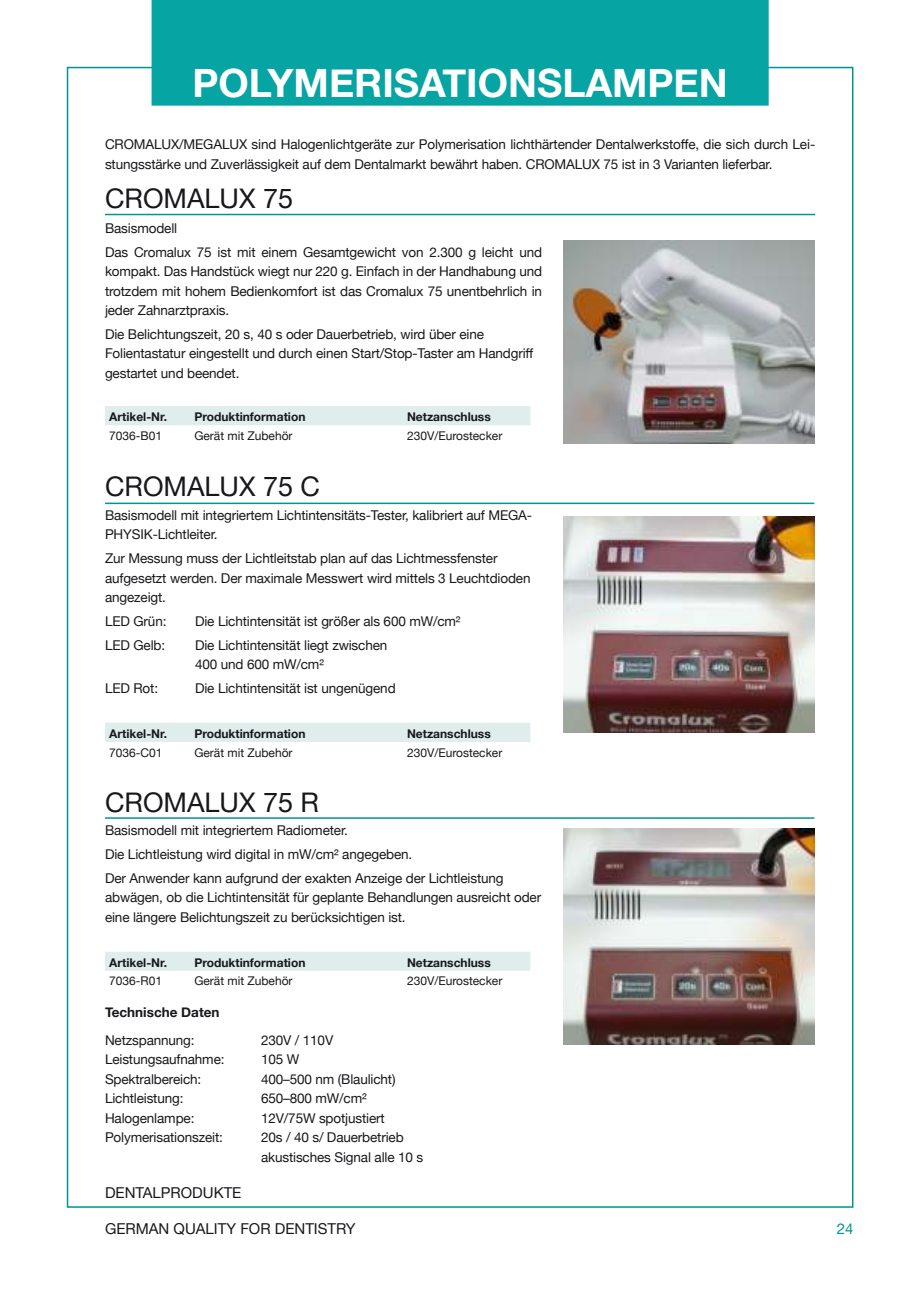
<style>
.page{position:relative;width:906px;height:1289px;background:#fff}
.page>*{position:absolute;margin:0;border:0;box-sizing:border-box;transform-origin:0 0}
.t1{font:700 39px "Helvetica Neue";color:#fff}
.t2{font:27px "Helvetica Neue";color:#19171b}
.t3{font:15px "Helvetica Neue";color:#19171b}
.t4{font:15px "Helvetica Neue";color:#009492}
.t5{font:13.5px/19.5px "Helvetica Neue";letter-spacing:-.01em;color:#19171b}
.t6{font:700 13.5px "Helvetica Neue";color:#19171b}
.t7{font:700 12px "Helvetica Neue";color:#19171b}
.t8{font:12px "Helvetica Neue";color:#19171b}
</style>
<div class="page">
<div style="left:105px;top:406px;width:425px;height:19px;background:#dfedec"></div>
<div style="left:105px;top:723px;width:425px;height:19px;background:#dfedec"></div>
<div style="left:105px;top:951px;width:425px;height:19px;background:#dfedec"></div>
<hr style="left:105px;top:214px;width:710px;height:1px;background:#009492">
<hr style="left:105px;top:502px;width:709px;height:2px;background:#009492">
<hr style="left:105px;top:817px;width:709px;height:1px;background:#009492">
<img style="left:563px;top:241px;width:251px;height:202px">
<img style="left:563px;top:516px;width:251px;height:216px">
<img style="left:563px;top:828px;width:251px;height:216px">
<div style="left:152px;top:0;width:616px;height:106px;background:#07a4a4"></div>
<h1 class="t1" style="left:192px;top:62px;width:537px">POLYMERISATIONSLAMPEN</h1>
<p class="t5" style="left:105px;top:135px;width:712px">CROMALUX/MEGALUX sind Halogenlichtgeräte zur Polymerisation lichthärtender Dentalwerkstoffe, die sich durch Lei&shy;stungsstärke und Zuverlässigkeit auf dem Dentalmarkt bewährt haben. CROMALUX 75 ist in 3 Varianten lieferbar.</p>
<h2 class="t2" style="left:105px;top:178px;width:190px">CROMALUX 75</h2>
<p class="t5" style="left:105px;top:216px;width:438px;line-height:23.7px">Basismodell<br>Das Cromalux 75 ist mit einem Gesamtgewicht von 2.300 g leicht und</p>
<p class="t5" style="left:105px;top:262px;width:438px;text-align:justify">kompakt. Das Handstück wiegt nur 220 g. Einfach in der Handhabung und trotzdem mit hohem Bedienkomfort ist das Cromalux 75 unentbehrlich in jeder Zahnarztpraxis.</p>
<p class="t5" style="left:105px;top:325px;width:430px">Die Belichtungszeit, 20 s, 40 s oder Dauerbetrieb, wird über eine<br>Folientastatur eingestellt und durch einen Start/Stop-Taster am Handgriff gestartet und beendet.</p>
<p class="t7" style="left:109px;top:410px;width:59px">Artikel-Nr.</p>
<p class="t7" style="left:194px;top:410px;width:113px">Produktinformation</p>
<p class="t7" style="left:407px;top:410px;width:85px">Netzanschluss</p>
<p class="t8" style="left:109px;top:427px;width:54px">7036-B01</p>
<p class="t8" style="left:194px;top:427px;width:100px">Gerät mit Zubehör</p>
<p class="t8" style="left:407px;top:427px;width:97px">230V/Eurostecker</p>
<h2 class="t2" style="left:105px;top:467px;width:217px">CROMALUX 75 C</h2>
<p class="t5" style="left:105px;top:505px;width:428px">Basismodell mit integriertem Lichtintensitäts-Tester, kalibriert auf MEGA-<br>PHYSIK-Lichtleiter.</p>
<p class="t5" style="left:105px;top:549px;width:427px">Zur Messung muss der Lichtleitstab plan auf das Lichtmessfenster aufgesetzt werden. Der maximale Messwert wird mittels 3 Leuchtdioden angezeigt.</p>
<p class="t5" style="left:105px;top:612px;width:63px">LED Grün:</p>
<p class="t5" style="left:195px;top:612px;width:267px">Die Lichtintensität ist größer als 600 mW/cm²</p>
<p class="t5" style="left:105px;top:636px;width:62px">LED Gelb:</p>
<p class="t5" style="left:195px;top:636px;width:194px">Die Lichtintensität liegt zwischen<br>400 und 600 mW/cm²</p>
<p class="t5" style="left:105px;top:679px;width:55px">LED Rot:</p>
<p class="t5" style="left:195px;top:679px;width:202px">Die Lichtintensität ist ungenügend</p>
<p class="t7" style="left:109px;top:726px;width:59px">Artikel-Nr.</p>
<p class="t7" style="left:194px;top:726px;width:113px">Produktinformation</p>
<p class="t7" style="left:407px;top:726px;width:85px">Netzanschluss</p>
<p class="t8" style="left:109px;top:743px;width:55px">7036-C01</p>
<p class="t8" style="left:194px;top:743px;width:100px">Gerät mit Zubehör</p>
<p class="t8" style="left:407px;top:743px;width:97px">230V/Eurostecker</p>
<h2 class="t2" style="left:105px;top:782px;width:216px">CROMALUX 75 R</h2>
<p class="t5" style="left:105px;top:819px;width:400px;line-height:23.7px">Basismodell mit integriertem Radiometer.<br>Die Lichtleistung wird digital in mW/cm² angegeben.<br>Der Anwender kann aufgrund der exakten Anzeige der Lichtleistung</p>
<p class="t5" style="left:105px;top:888px;width:438px">abwägen, ob die Lichtintensität für geplante Behandlungen ausreicht oder eine längere Belichtungszeit zu berücksichtigen ist.</p>
<p class="t7" style="left:109px;top:955px;width:59px">Artikel-Nr.</p>
<p class="t7" style="left:194px;top:955px;width:113px">Produktinformation</p>
<p class="t7" style="left:407px;top:955px;width:85px">Netzanschluss</p>
<p class="t8" style="left:109px;top:972px;width:54px">7036-R01</p>
<p class="t8" style="left:194px;top:972px;width:100px">Gerät mit Zubehör</p>
<p class="t8" style="left:407px;top:972px;width:97px">230V/Eurostecker</p>
<p class="t6" style="left:105px;top:1004px;width:116px">Technische Daten</p>
<p class="t5" style="left:105px;top:1030px;width:91px">Netzspannung:</p>
<p class="t5" style="left:261px;top:1030px;width:74px">230V / 110V</p>
<p class="t5" style="left:105px;top:1050px;width:121px">Leistungsaufnahme:</p>
<p class="t5" style="left:261px;top:1050px;width:40px">105 W</p>
<p class="t5" style="left:105px;top:1069px;width:98px">Spektralbereich:</p>
<p class="t5" style="left:261px;top:1069px;width:136px">400–500 nm (Blaulicht)</p>
<p class="t5" style="left:105px;top:1089px;width:80px">Lichtleistung:</p>
<p class="t5" style="left:261px;top:1089px;width:107px">650–800 mW/cm²</p>
<p class="t5" style="left:105px;top:1108px;width:91px">Halogenlampe:</p>
<p class="t5" style="left:261px;top:1108px;width:125px">12V/75W spotjustiert</p>
<p class="t5" style="left:105px;top:1128px;width:119px">Polymerisationszeit:</p>
<p class="t5" style="left:261px;top:1128px;width:164px">20s / 40 s/ Dauerbetrieb akustisches Signal alle 10 s</p>
<p class="t3" style="left:105px;top:1184px;width:138px">DENTALPRODUKTE</p>
<p class="t3" style="left:105px;top:1220px;width:252px">GERMAN QUALITY FOR DENTISTRY</p>
<p class="t4" style="left:837px;top:1218px;width:18px">24</p>
</div>
